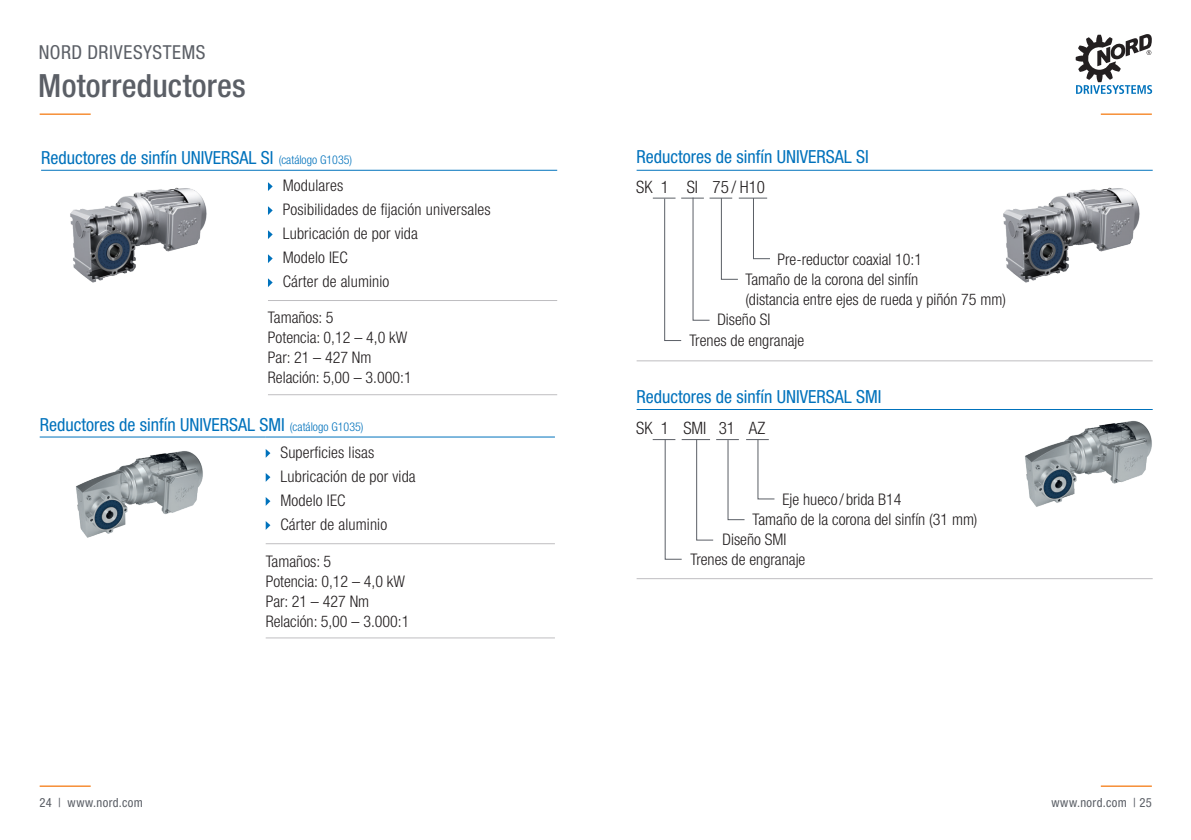
<style>
.page{position:relative;width:1191px;height:840px;background:#fff}
.page>*{position:absolute;margin:0;border:0;box-sizing:border-box;transform-origin:0 0}
.t1{font:500 condensed 32px "Helvetica Neue LT Pro";letter-spacing:.01em;color:#5b5f66}
.t2{font:condensed 19.2px "Helvetica Neue LT Pro";letter-spacing:.03em;color:#5b5f66}
.t3{font:condensed 18px "Helvetica Neue LT Pro";color:#0072bc}
.t4{font:300 condensed 17px "Helvetica Neue LT Pro";color:#231f20}
.t5{font:300 condensed 16px "Helvetica Neue LT Pro";color:#231f20}
.t6{font:condensed 12.6px "Helvetica Neue LT Pro";letter-spacing:.03em;color:#5b5f66}
.s1{font-weight:300;font-size:12px}
</style>
<div class="page">
<hr style="left:40px;top:113px;width:51px;height:2px;background:#f58220">
<hr style="left:1100px;top:113px;width:51px;height:2px;background:#f58220">
<hr style="left:40px;top:785px;width:51px;height:1px;background:#f58220">
<hr style="left:1100px;top:785px;width:51px;height:1px;background:#f58220">
<svg style="left:1075px;top:34px;width:77px;height:60px"></svg>
<img style="left:70px;top:187px;width:137px;height:96px">
<img style="left:76px;top:451px;width:127px;height:87px">
<img style="left:1003px;top:187px;width:137px;height:96px">
<img style="left:1025px;top:421px;width:127px;height:86px">
<hr style="left:268px;top:300px;width:289px;height:1px;background:#bfbec1">
<hr style="left:268px;top:394px;width:289px;height:1px;background:#bfbec1">
<hr style="left:41px;top:170px;width:227px;height:1px;background:#0072bc">
<hr style="left:268px;top:170px;width:289px;height:1px;background:#0072bc">
<svg style="left:268px;top:182px;width:5px;height:9px"></svg>
<svg style="left:268px;top:206px;width:5px;height:9px"></svg>
<svg style="left:268px;top:230px;width:5px;height:9px"></svg>
<svg style="left:268px;top:254px;width:5px;height:9px"></svg>
<svg style="left:268px;top:278px;width:5px;height:9px"></svg>
<hr style="left:266px;top:543px;width:289px;height:1px;background:#bfbec1">
<hr style="left:266px;top:637px;width:289px;height:1px;background:#bfbec1">
<hr style="left:40px;top:436px;width:226px;height:1px;background:#0072bc">
<hr style="left:266px;top:436px;width:289px;height:1px;background:#0072bc">
<svg style="left:266px;top:449px;width:4px;height:8px"></svg>
<svg style="left:266px;top:473px;width:4px;height:8px"></svg>
<svg style="left:266px;top:497px;width:4px;height:8px"></svg>
<svg style="left:266px;top:521px;width:4px;height:8px"></svg>
<hr style="left:636px;top:409px;width:516px;height:1px;background:#0072bc">
<hr style="left:636px;top:578px;width:516px;height:1px;background:#bfbec1">
<hr style="left:636px;top:170px;width:516px;height:1px;background:#0072bc">
<hr style="left:636px;top:360px;width:516px;height:1px;background:#bfbec1">
<svg style="left:653px;top:197px;width:117px;height:144px"></svg>
<svg style="left:652px;top:439px;width:123px;height:121px"></svg>
<p class="t2" style="left:39px;top:41px;width:168px">NORD DRIVESYSTEMS</p>
<h1 class="t1" style="left:38px;top:66px;width:209px">Motorreductores</h1>
<p class="t3" style="left:41px;top:147px;width:313px">Reductores de sinfín UNIVERSAL SI <span class="s1">(catálogo G1035)</span></p>
<p class="t5" style="left:283px;top:176px;width:62px">Modulares</p>
<p class="t5" style="left:283px;top:200px;width:210px">Posibilidades de fijación universales</p>
<p class="t5" style="left:283px;top:224px;width:137px">Lubricación de por vida</p>
<p class="t5" style="left:283px;top:248px;width:67px">Modelo IEC</p>
<p class="t5" style="left:283px;top:272px;width:108px">Cárter de aluminio</p>
<p class="t5" style="left:268px;top:308px;width:67px">Tamaños: 5</p>
<p class="t5" style="left:268px;top:328px;width:141px">Potencia: 0,12 – 4,0 kW</p>
<p class="t5" style="left:268px;top:348px;width:105px">Par: 21 – 427 Nm</p>
<p class="t5" style="left:268px;top:368px;width:145px">Relación: 5,00 – 3.000:1</p>
<p class="t3" style="left:40px;top:413px;width:325px">Reductores de sinfín UNIVERSAL SMI <span class="s1">(catálogo G1035)</span></p>
<p class="t5" style="left:280px;top:442px;width:95px">Superficies lisas</p>
<p class="t5" style="left:280px;top:466px;width:137px">Lubricación de por vida</p>
<p class="t5" style="left:280px;top:490px;width:67px">Modelo IEC</p>
<p class="t5" style="left:280px;top:514px;width:108px">Cárter de aluminio</p>
<p class="t5" style="left:266px;top:551px;width:67px">Tamaños: 5</p>
<p class="t5" style="left:266px;top:571px;width:141px">Potencia: 0,12 – 4,0 kW</p>
<p class="t5" style="left:266px;top:591px;width:105px">Par: 21 – 427 Nm</p>
<p class="t5" style="left:266px;top:611px;width:145px">Relación: 5,00 – 3.000:1</p>
<p class="t3" style="left:636px;top:146px;width:234px">Reductores de sinfín UNIVERSAL SI</p>
<p class="t4" style="left:636px;top:177px;width:130px">SK 1 SI 75 / H10</p>
<p class="t5" style="left:777px;top:250px;width:146px">Pre-reductor coaxial 10:1</p>
<p class="t5" style="left:745px;top:270px;width:174px">Tamaño de la corona del sinfín</p>
<p class="t5" style="left:745px;top:290px;width:262px">(distancia entre ejes de rueda y piñón 75 mm)</p>
<p class="t5" style="left:717px;top:310px;width:54px">Diseño SI</p>
<p class="t5" style="left:689px;top:330px;width:116px">Trenes de engranaje</p>
<p class="t3" style="left:636px;top:385px;width:246px">Reductores de sinfín UNIVERSAL SMI</p>
<p class="t4" style="left:636px;top:417px;width:130px">SK 1 SMI 31 AZ</p>
<p class="t5" style="left:782px;top:490px;width:121px">Eje hueco / brida B14</p>
<p class="t5" style="left:752px;top:510px;width:226px">Tamaño de la corona del sinfín (31 mm)</p>
<p class="t5" style="left:722px;top:530px;width:65px">Diseño SMI</p>
<p class="t5" style="left:690px;top:550px;width:116px">Trenes de engranaje</p>
<p class="t6" style="left:40px;top:795px;width:105px">24 | www.nord.com</p>
<p class="t6" style="left:1051px;top:795px;width:102px">www.nord.com | 25</p>
</div>
